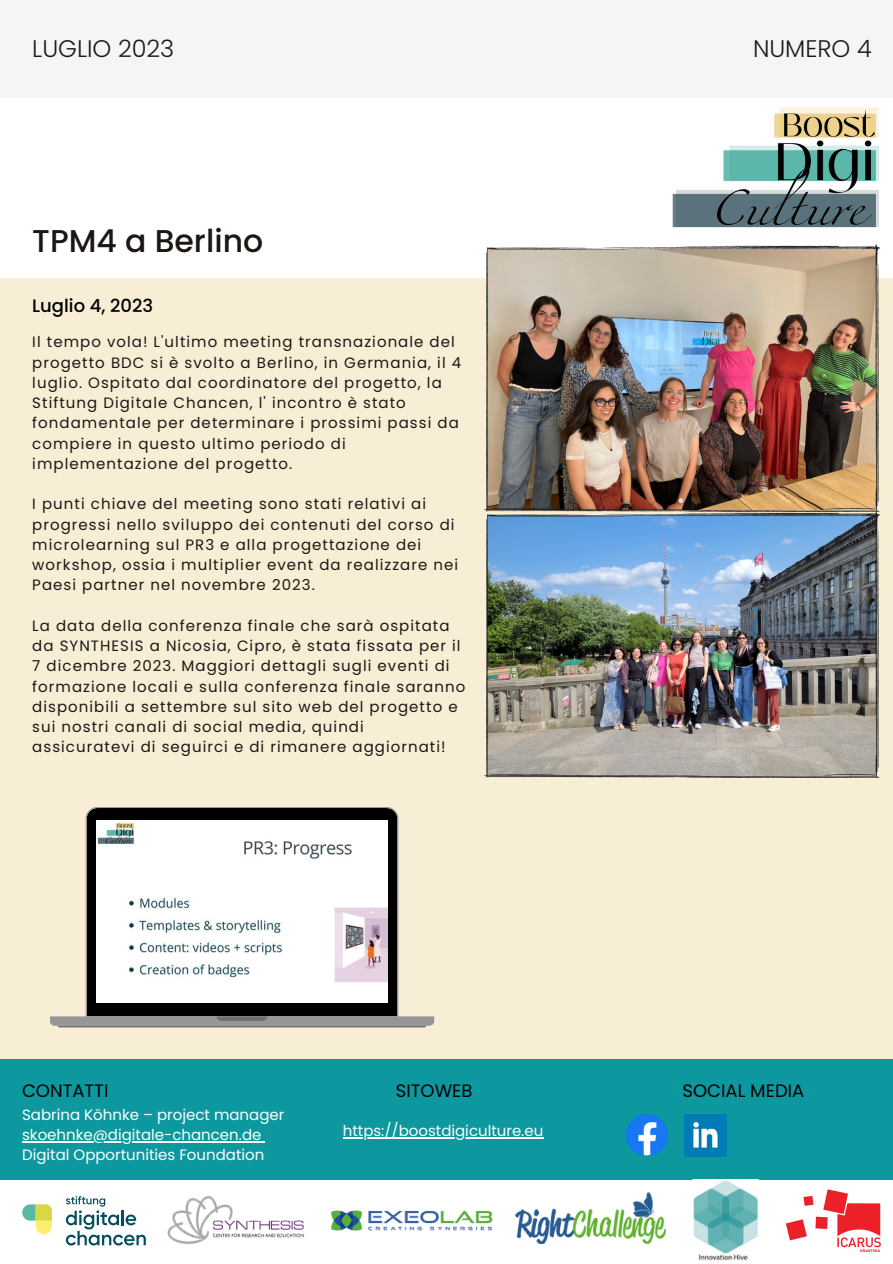
<style>
.page{position:relative;width:893px;height:1264px;background:#fff}
.page>*{position:absolute;margin:0;border:0;box-sizing:border-box;transform-origin:0 0}
.t1{font:500 31.5px "Poppins";color:#1c1715}
.t2{font:300 24px "Poppins";color:#1c1715}
.t3{font:18px "Poppins";color:#000}
.t4{font:500 18px "Poppins";color:#000}
.t5{font:15px/20.2px "Poppins";letter-spacing:.07em;color:#1c1715}
.t6{font:15px "Poppins";color:#fff}
</style>
<div class="page">
<div style="left:0;top:1058px;width:892px;height:121px;background:#0c989e"></div>
<div style="left:0;top:279px;width:892px;height:779px;background:#f8eed5"></div>
<div style="left:0;top:0;width:892px;height:97px;background:#f4f5f4"></div>
<svg style="left:66px;top:1196px;width:80px;height:49px"></svg>
<svg style="left:22px;top:1204px;width:30px;height:30px"></svg>
<img style="left:775px;top:1179px;width:117px;height:73px">
<img style="left:331px;top:1210px;width:162px;height:21px">
<img style="left:167px;top:1196px;width:138px;height:48px">
<img style="left:515px;top:1192px;width:150px;height:51px">
<img style="left:684px;top:1179px;width:82px;height:82px">
<img style="left:627px;top:1114px;width:40px;height:41px">
<img style="left:684px;top:1114px;width:42px;height:42px">
<img style="left:671px;top:97px;width:208px;height:131px">
<img style="left:484px;top:245px;width:395px;height:532px">
<img style="left:487px;top:515px;width:389px;height:261px">
<svg style="left:50px;top:807px;width:384px;height:218px"></svg>
<svg style="left:58px;top:1016px;width:368px;height:11px;background:#929190"></svg>
<img style="left:96px;top:820px;width:292px;height:182px">
<hr style="left:22px;top:1141px;width:239px;height:1px;background:#fff">
<hr style="left:343px;top:1137px;width:200px;height:1px;background:#fff">
<p class="t2" style="left:32px;top:32px;width:143px">LUGLIO 2023</p>
<p class="t2" style="left:753px;top:32px;width:120px">NUMERO 4</p>
<p class="t1" style="left:32px;top:219px;width:232px">TPM4 a Berlino</p>
<p class="t4" style="left:32px;top:293px;width:122px">Luglio 4, 2023</p>
<p class="t5" style="left:32px;top:332px;width:430px">Il tempo vola! L'ultimo meeting transnazionale del progetto BDC si è svolto a Berlino, in Germania, il 4 luglio. Ospitato dal coordinatore del progetto, la Stiftung Digitale Chancen, l' incontro è stato fondamentale per determinare i prossimi passi da compiere in questo ultimo periodo di implementazione del progetto.</p>
<p class="t5" style="left:32px;top:494px;width:427px">I punti chiave del meeting sono stati relativi ai progressi nello sviluppo dei contenuti del corso di microlearning sul PR3 e alla progettazione dei workshop, ossia i multiplier event da realizzare nei Paesi partner nel novembre 2023.</p>
<p class="t5" style="left:32px;top:615px;width:434px">La data della conferenza finale che sarà ospitata da SYNTHESIS a Nicosia, Cipro, è stata fissata per il 7 dicembre 2023. Maggiori dettagli sugli eventi di formazione locali e sulla conferenza finale saranno disponibili a settembre sul sito web del progetto e sui nostri canali di social media, quindi assicuratevi di seguirci e di rimanere aggiornati!</p>
<p class="t3" style="left:22px;top:1078px;width:88px">CONTATTI</p>
<p class="t3" style="left:396px;top:1078px;width:78px">SITOWEB</p>
<p class="t3" style="left:682px;top:1078px;width:123px">SOCIAL MEDIA</p>
<p class="t6" style="left:22px;top:1104px;width:264px">Sabrina Köhnke – project manager</p>
<p class="t6" style="left:22px;top:1124px;width:241px">skoehnke@digitale-chancen.de</p>
<p class="t6" style="left:22px;top:1144px;width:244px">Digital Opportunities Foundation</p>
<p class="t6" style="left:343px;top:1120px;width:202px">https://boostdigiculture.eu</p>
</div>
